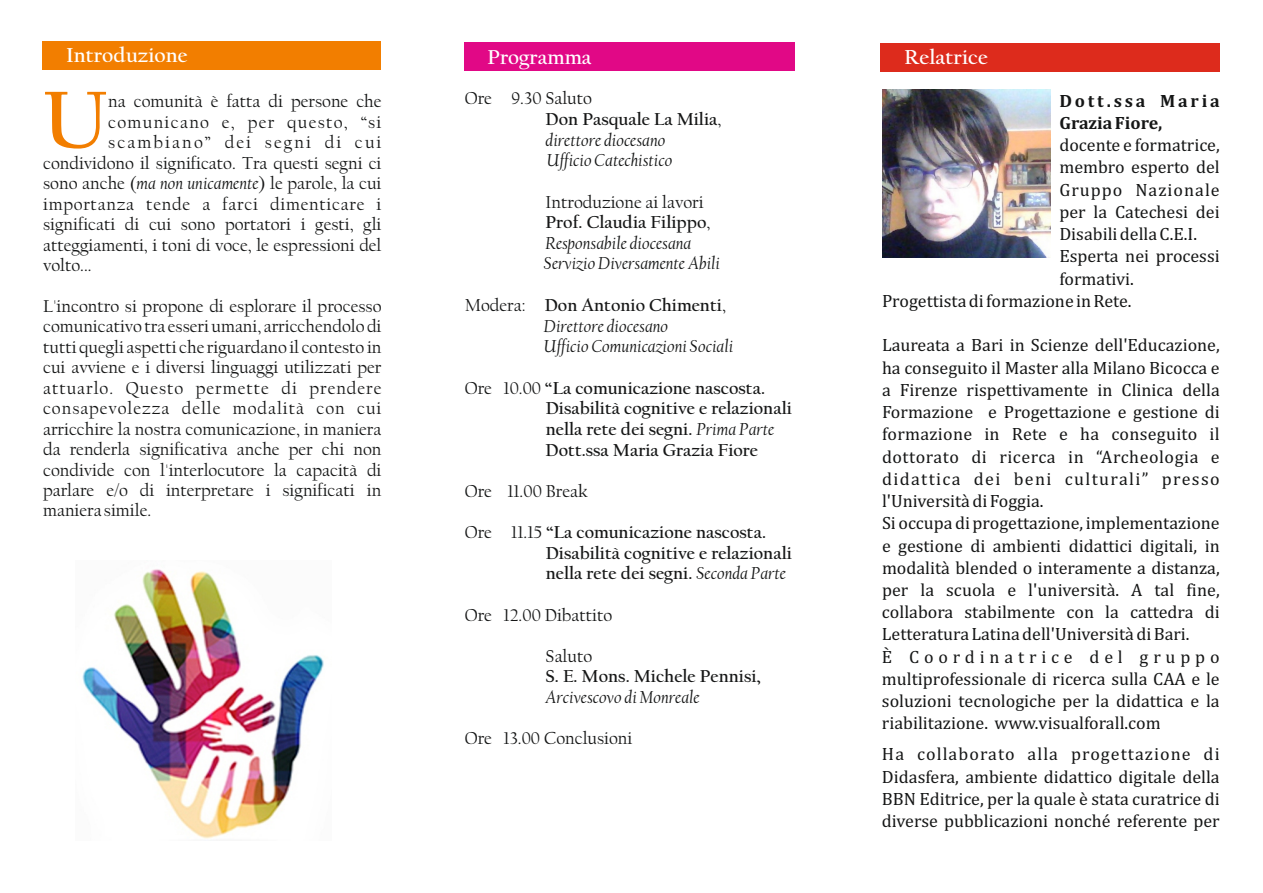
<style>
.page{position:relative;width:1263px;height:893px;background:#fff}
.page>*{position:absolute;margin:0;border:0;box-sizing:border-box;transform-origin:0 0}
.t1{font:700 85.2px "Californian FB";color:#f27e00}
.t2{font:700 21px "Californian FB";color:#fff}
.t3{font:18px/22.2px "Cambria";color:#151616}
.t4{font:18px/20.4px "Californian FB";color:#151616;text-align:justify}
.t5{font:italic 18px/20.5px "Californian FB";color:#151616}
.t6{font:700 18px/20.7px "Californian FB";color:#151616}
.t7{font:18px "Californian FB";letter-spacing:.04em;color:#151616}
.t8{font:18px "Californian FB";letter-spacing:.075em;color:#151616}
.t9{font:700 18px/22.2px "Cambria";letter-spacing:.075em;color:#151616}
.t10{font:18px "Californian FB";letter-spacing:.115em;color:#151616}
.t11{font:18px "Cambria";letter-spacing:.055em;color:#151616}
.s1{font-style:italic}
.s2{font-style:normal}
.s3{font-weight:700;font-style:normal}
.s4{font-weight:400}
.s5{font-weight:400;font-style:italic}
</style>
<div class="page">
<div style="left:464px;top:43px;width:331px;height:28px;background:#e10886"></div>
<div style="left:881px;top:43px;width:339px;height:28px;background:#dd2b1c"></div>
<div style="left:43px;top:42px;width:338px;height:28px;background:#f27e00"></div>
<img style="left:882px;top:89px;width:169px;height:169px">
<img style="left:82px;top:569px;width:242px;height:270px">
<p class="t2" style="left:66px;top:47px;width:123px">Introduzione</p>
<p class="t2" style="left:904px;top:48px;width:85px">Relatrice</p>
<p class="t2" style="left:487px;top:48px;width:105px">Programma</p>
<h1 class="t1" style="left:43px;top:85px;width:67px">U</h1>
<p class="t4" style="left:108px;top:93px;width:275px">na comunità è fatta di persone che</p>
<p class="t8" style="left:108px;top:114px;width:275px">comunicano e, per questo, “si</p>
<p class="t10" style="left:108px;top:135px;width:275px">scambiano” dei segni di cui</p>
<p class="t4" style="left:43px;top:154px;width:340px">condividono il significato. Tra questi segni ci</p>
<p class="t4" style="left:43px;top:175px;width:340px">sono anche (<span class="s1">ma non unicamente</span>) le parole, la cui</p>
<p class="t7" style="left:43px;top:196px;width:340px">importanza tende a farci dimenticare i</p>
<p class="t4" style="left:43px;top:216px;width:340px">significati di cui sono portatori i gesti, gli</p>
<p class="t4" style="left:43px;top:236px;width:340px">atteggiamenti, i toni di voce, le espressioni del</p>
<p class="t4" style="left:43px;top:257px;width:50px">volto...</p>
<p class="t4" style="left:43px;top:296px;width:340px">L'incontro si propone di esplorare il processo comunicativo tra esseri umani, arricchendolo di tutti quegli aspetti che riguardano il contesto in cui avviene e i diversi linguaggi utilizzati per attuarlo. Questo permette di prendere consapevolezza delle modalità con cui arricchire la nostra comunicazione, in maniera da renderla significativa anche per chi non condivide con l'interlocutore la capacità di parlare e/o di interpretare i significati in maniera simile.</p>
<p class="t5" style="left:546px;top:90px;width:177px;text-indent:-81px"><span class="s2">Ore 9.30 Saluto<br></span><span class="s3">Don Pasquale La Milia</span><span class="s2">, </span>direttore diocesano<br>Ufficio Catechistico</p>
<p class="t5" style="left:544px;top:193px;width:178px"><span class="s2">Introduzione ai lavori<br></span><span class="s3">Prof. Claudia Filippo</span><span class="s2">,<br></span>Responsabile diocesana<br>Servizio Diversamente Abili</p>
<p class="t5" style="left:544px;top:296px;width:191px;text-indent:-79px"><span class="s2">Modera:</span> <span class="s3">Don Antonio Chimenti</span><span class="s2">,<br></span>Direttore diocesano<br>Ufficio Comunicazioni Sociali</p>
<p class="t6" style="left:546px;top:379px;width:248px;text-indent:-81px"><span class="s4">Ore 10.00</span> “La comunicazione nascosta.<br>Disabilità cognitive e relazionali nella rete dei segni. <span class="s5">Prima Parte </span>Dott.ssa Maria Grazia Fiore</p>
<p class="t4" style="left:465px;top:482px;width:124px">Ore 11.00 Break</p>
<p class="t6" style="left:546px;top:523px;width:248px;text-indent:-81px"><span class="s4">Ore 11.15</span> “La comunicazione nascosta.<br>Disabilità cognitive e relazionali nella rete dei segni. <span class="s5">Seconda Parte</span></p>
<p class="t4" style="left:465px;top:606px;width:149px">Ore 12.00 Dibattito</p>
<p class="t4" style="left:546px;top:647px;width:48px">Saluto</p>
<p class="t6" style="left:546px;top:667px;width:217px">S. E. Mons. Michele Pennisi,</p>
<p class="t5" style="left:546px;top:688px;width:156px">Arcivescovo di Monreale</p>
<p class="t4" style="left:465px;top:729px;width:169px">Ore 13.00 Conclusioni</p>
<p class="t9" style="left:1059px;top:91px;width:162px">Dott.ssa Maria<br>Grazia Fiore,</p>
<p class="t3" style="left:1059px;top:135px;width:162px">docente e formatrice,</p>
<p class="t3" style="left:1059px;top:157px;width:162px">membro esperto del</p>
<p class="t11" style="left:1059px;top:182px;width:162px">Gruppo Nazionale</p>
<p class="t3" style="left:1059px;top:202px;width:162px">per la Catechesi dei</p>
<p class="t3" style="left:1059px;top:224px;width:139px">Disabili della C.E.I.</p>
<p class="t3" style="left:1059px;top:246px;width:162px">Esperta nei processi</p>
<p class="t3" style="left:1059px;top:269px;width:76px">formativi.</p>
<p class="t3" style="left:882px;top:291px;width:251px">Progettista di formazione in Rete.</p>
<p class="t3" style="left:882px;top:335px;width:339px">Laureata a Bari in Scienze dell'Educazione, ha conseguito il Master alla Milano Bicocca e a Firenze rispettivamente in Clinica della Formazione e Progettazione e gestione di formazione in Rete e ha conseguito il dottorato di ricerca in “Archeologia e didattica dei beni culturali” presso l'Università di Foggia.<br>Si occupa di progettazione, implementazione e gestione di ambienti didattici digitali, in modalità blended o interamente a distanza, per la scuola e l'università. A tal fine, collabora stabilmente con la cattedra di Letteratura Latina dell'Università di Bari.<br>È Coordinatrice del gruppo multiprofessionale di ricerca sulla CAA e le soluzioni tecnologiche per la didattica e la riabilitazione. www.visualforall.com</p>
<p class="t3" style="left:882px;top:744px;width:339px;text-align:justify">Ha collaborato alla progettazione di Didasfera, ambiente didattico digitale della BBN Editrice, per la quale è stata curatrice di diverse pubblicazioni nonché referente per</p>
</div>
